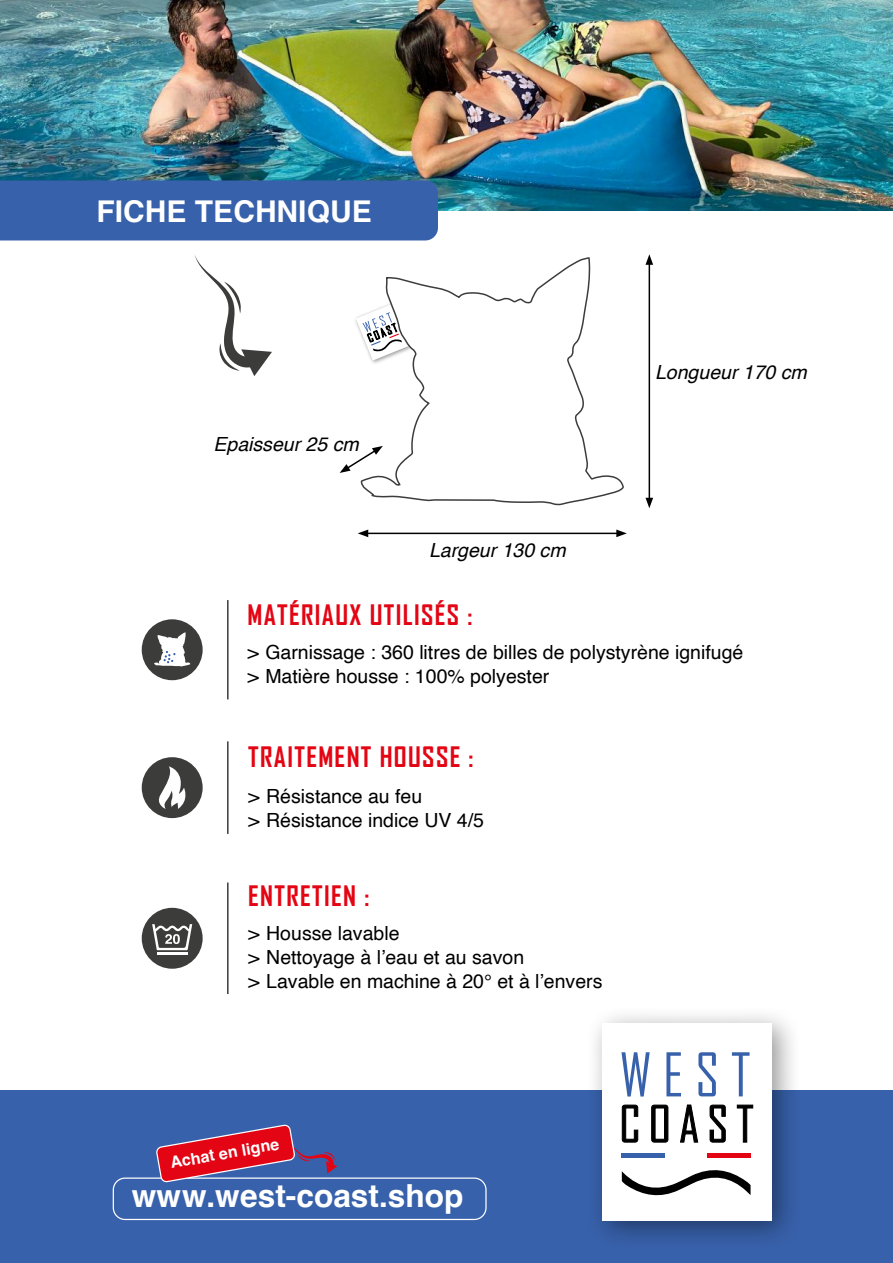
<style>
.page{position:relative;width:893px;height:1263px;background:#fff}
.page>*{position:absolute;margin:0;border:0;box-sizing:border-box;transform-origin:0 0}
.t1{font:700 31.65px "Helvetica";color:#fff}
.t2{font:700 30px "Helvetica";color:#fff}
.t3{font:700 27px "Agency FB";letter-spacing:.05em;color:#e30513}
.t4{font:19.5px/24px "Helvetica";color:#000}
.t5{font:italic 19.5px "Helvetica";color:#000}
.t6{font:700 16.05px "Helvetica";color:#fff}
</style>
<div class="page">
<img style="left:0;top:0;width:893px;height:210px">
<div style="left:0;top:1091px;width:893px;height:172px;background:#3861ab"></div>
<div style="left:585px;top:1005px;width:217px;height:245px;background:#000;opacity:.41"></div>
<div style="left:602px;top:1023px;width:170px;height:197px;background:#fff"></div>
<div style="left:621px;top:1153px;width:44px;height:5px;background:#3861ab"></div>
<div style="left:707px;top:1153px;width:44px;height:5px;background:#e30513"></div>
<svg style="left:621px;top:1052px;width:29px;height:44px"></svg>
<svg style="left:666px;top:1052px;width:15px;height:44px"></svg>
<svg style="left:698px;top:1052px;width:18px;height:44px"></svg>
<svg style="left:732px;top:1052px;width:17px;height:44px"></svg>
<svg style="left:622px;top:1170px;width:128px;height:26px"></svg>
<svg style="left:622px;top:1104px;width:16px;height:39px"></svg>
<svg style="left:651px;top:1104px;width:17px;height:39px"></svg>
<svg style="left:680px;top:1104px;width:18px;height:39px"></svg>
<svg style="left:709px;top:1104px;width:17px;height:39px"></svg>
<svg style="left:737px;top:1104px;width:16px;height:39px"></svg>
<div style="left:113px;top:1177px;width:374px;height:43px;border:1px solid #fff;border-radius:12px"></div>
<svg style="left:155px;top:1124px;width:182px;height:59px"></svg>
<div style="left:0;top:180px;width:360px;height:60px;background:#3861ab"></div>
<svg style="left:356px;top:316px;width:4px;height:17px"></svg>
<svg style="left:360px;top:174px;width:265px;height:332px"></svg>
<hr style="left:649px;top:262px;width:1px;height:238px;background:#000">
<svg style="left:645px;top:254px;width:8px;height:11px"></svg>
<svg style="left:645px;top:498px;width:8px;height:10px"></svg>
<hr style="left:366px;top:533px;width:253px;height:1px;background:#000">
<svg style="left:616px;top:529px;width:11px;height:8px"></svg>
<svg style="left:358px;top:529px;width:10px;height:8px"></svg>
<svg style="left:340px;top:446px;width:43px;height:27px"></svg>
<hr style="left:227px;top:600px;width:2px;height:99px;background:#3c3c3b">
<hr style="left:227px;top:882px;width:2px;height:112px;background:#3c3c3b">
<hr style="left:227px;top:741px;width:2px;height:93px;background:#3c3c3b">
<div style="left:142px;top:908px;width:61px;height:61px;background:#3c3c3b;border-radius:50%"></div>
<hr style="left:157px;top:953px;width:30px;height:2px;background:#fff">
<svg style="left:152px;top:924px;width:40px;height:26px"></svg>
<div style="left:142px;top:757px;width:61px;height:61px;background:#3c3c3b;border-radius:50%"></div>
<svg style="left:158px;top:766px;width:28px;height:43px"></svg>
<div style="left:142px;top:619px;width:61px;height:61px;background:#3c3c3b;border-radius:50%"></div>
<svg style="left:154px;top:632px;width:36px;height:34px"></svg>
<svg style="left:195px;top:255px;width:77px;height:121px"></svg>
<h2 class="t2" style="left:97px;top:193px;width:277px">FICHE TECHNIQUE</h2>
<p class="t5" style="left:214px;top:428px;width:147px">Epaisseur 25 cm</p>
<p class="t5" style="left:429px;top:535px;width:138px">Largeur 130 cm</p>
<p class="t5" style="left:655px;top:356px;width:153px">Longueur 170 cm</p>
<h3 class="t3" style="left:247px;top:598px;width:226px">MATÉRIAUX UTILISÉS :</h3>
<p class="t4" style="left:247px;top:640px;width:497px">&gt; Garnissage : 360 litres de billes de polystyrène ignifugé &gt; Matière housse : 100% polyester</p>
<h3 class="t3" style="left:248px;top:740px;width:227px">TRAITEMENT HOUSSE :</h3>
<p class="t4" style="left:248px;top:785px;width:237px">&gt; Résistance au feu<br>&gt; Résistance indice UV 4/5</p>
<h3 class="t3" style="left:248px;top:879px;width:123px">ENTRETIEN :</h3>
<p class="t4" style="left:248px;top:922px;width:356px">&gt; Housse lavable<br>&gt; Nettoyage à l’eau et au savon<br>&gt; Lavable en machine à 20° et à l’envers</p>
<p class="t6" style="left:169px;top:1153px;width:112px;rotate:-10deg">Achat en ligne</p>
<h1 class="t1" style="left:132px;top:1177px;width:333px">www.west-coast.shop</h1>
</div>
